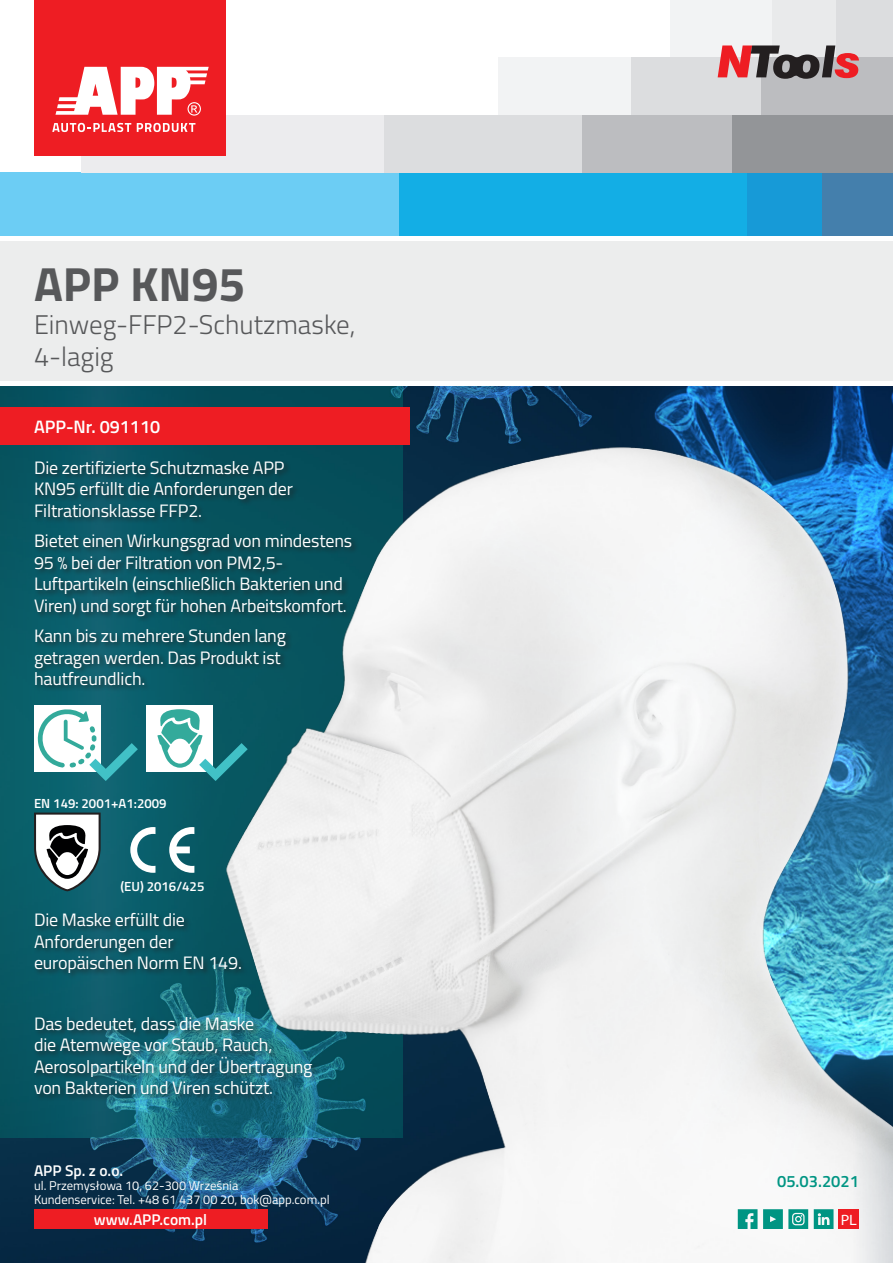
<style>
.page{position:relative;width:893px;height:1263px;background:#fff}
.page>*{position:absolute;margin:0;border:0;box-sizing:border-box;transform-origin:0 0}
.t1{font:700 48px "Titillium";color:#57585a}
.t2{font:300 27px/32.4px "Titillium";color:#57585a}
.t3{font:18px/21.6px "Titillium";letter-spacing:-.01em;color:#fff}
.t4{font:600 18px "Titillium";color:#fff}
.t5{font:600 16.5px "Titillium";color:#009583}
.t6{font:600 15.45px "Titillium";color:#fff}
.t7{font:semi-expanded 15px "Myriad Pro";color:#fff}
.t8{font:600 13.2px "Titillium";color:#fff}
.t9{font:12.75px "Titillium";color:#fff}
</style>
<div class="page">
<div style="left:727px;top:172px;width:97px;height:64px;background:#179ad7"></div>
<div style="left:398px;top:172px;width:348px;height:64px;background:#13aee5"></div>
<div style="left:0;top:172px;width:399px;height:64px;background:#6ccdf4"></div>
<div style="left:830px;top:0;width:63px;height:57px;background:#dcdddf"></div>
<div style="left:746px;top:0;width:90px;height:57px;background:#e9eaeb"></div>
<div style="left:670px;top:0;width:101px;height:57px;background:#f2f3f4"></div>
<div style="left:761px;top:57px;width:132px;height:58px;background:#bcbdc0"></div>
<div style="left:629px;top:57px;width:132px;height:58px;background:#dcdddf"></div>
<div style="left:499px;top:57px;width:132px;height:58px;background:#f2f3f4"></div>
<div style="left:822px;top:172px;width:71px;height:64px;background:#447fac"></div>
<div style="left:732px;top:115px;width:161px;height:57px;background:#939598"></div>
<div style="left:383px;top:115px;width:205px;height:57px;background:#dcdddf"></div>
<div style="left:81px;top:115px;width:302px;height:57px;background:#ececee"></div>
<div style="left:583px;top:115px;width:149px;height:57px;background:#bcbdc0"></div>
<div style="left:35px;top:0;width:191px;height:156px;background:#ee1d23"></div>
<svg style="left:52px;top:123px;width:79px;height:9px"></svg>
<svg style="left:137px;top:123px;width:58px;height:9px"></svg>
<svg style="left:55px;top:67px;width:154px;height:49px"></svg>
<img style="left:0;top:386px;width:893px;height:877px">
<svg style="left:0;top:386px;width:403px;height:751px"></svg>
<div style="left:0;top:236px;width:893px;height:146px;background:#eceded"></div>
<hr style="left:0;top:236px;width:893px;height:4px;background:#fff">
<svg style="left:718px;top:45px;width:141px;height:34px"></svg>
<svg style="left:738px;top:1209px;width:19px;height:20px"></svg>
<svg style="left:763px;top:1209px;width:45px;height:20px"></svg>
<svg style="left:814px;top:1209px;width:19px;height:20px"></svg>
<div style="left:34px;top:1209px;width:233px;height:20px;background:#ee1d23"></div>
<div style="left:0;top:407px;width:409px;height:37px;background:#ee1d23"></div>
<div style="left:33px;top:460px;width:326px;height:642px;background:#231f20;opacity:.75"></div>
<div style="left:34px;top:705px;width:66px;height:66px;background:#fff"></div>
<svg style="left:38px;top:708px;width:100px;height:73px"></svg>
<div style="left:147px;top:705px;width:66px;height:66px;background:#fff"></div>
<svg style="left:157px;top:709px;width:91px;height:72px"></svg>
<div style="left:838px;top:1209px;width:21px;height:20px;background:#ee1d23"></div>
<svg style="left:34px;top:812px;width:67px;height:79px"></svg>
<svg style="left:130px;top:827px;width:25px;height:46px"></svg>
<svg style="left:169px;top:827px;width:25px;height:46px"></svg>
<p class="t1" style="left:34px;top:248px;width:213px">APP KN95</p>
<p class="t2" style="left:34px;top:307px;width:323px">Einweg-FFP2-Schutzmaske,<br>4-lagig</p>
<p class="t4" style="left:34px;top:413px;width:128px">APP-Nr. 091110</p>
<p class="t3" style="left:34px;top:456px;width:261px">Die zertifizierte Schutzmaske APP<br>KN95 erfüllt die Anforderungen der<br>Filtrationsklasse FFP2.</p>
<p class="t3" style="left:34px;top:529px;width:320px">Bietet einen Wirkungsgrad von mindestens 95 % bei der Filtration von PM2,5- Luftpartikeln (einschließlich Bakterien und Viren) und sorgt für hohen Arbeitskomfort.</p>
<p class="t3" style="left:34px;top:624px;width:253px">Kann bis zu mehrere Stunden lang getragen werden. Das Produkt ist hautfreundlich.</p>
<p class="t8" style="left:34px;top:793px;width:134px">EN 149: 2001+A1:2009</p>
<p class="t8" style="left:120px;top:877px;width:86px">(EU) 2016/425</p>
<p class="t3" style="left:34px;top:908px;width:209px">Die Maske erfüllt die<br>Anforderungen der europäischen Norm EN 149.</p>
<p class="t3" style="left:34px;top:1011px;width:280px">Das bedeutet, dass die Maske<br>die Atemwege vor Staub, Rauch,<br>Aerosolpartikeln und der Übertragung von Bakterien und Viren schützt.</p>
<p class="t6" style="left:34px;top:1159px;width:91px">APP Sp. z o.o.</p>
<p class="t9" style="left:34px;top:1176px;width:206px">ul. Przemysłowa 10, 62-300 Września</p>
<p class="t9" style="left:34px;top:1190px;width:297px">Kundenservice: Tel. +48 61 437 00 20, bok@app.com.pl</p>
<p class="t6" style="left:94px;top:1208px;width:115px">www.APP.com.pl</p>
<p class="t5" style="left:777px;top:1169px;width:83px">05.03.2021</p>
<p class="t7" style="left:841px;top:1210px;width:18px">PL</p>
</div>
